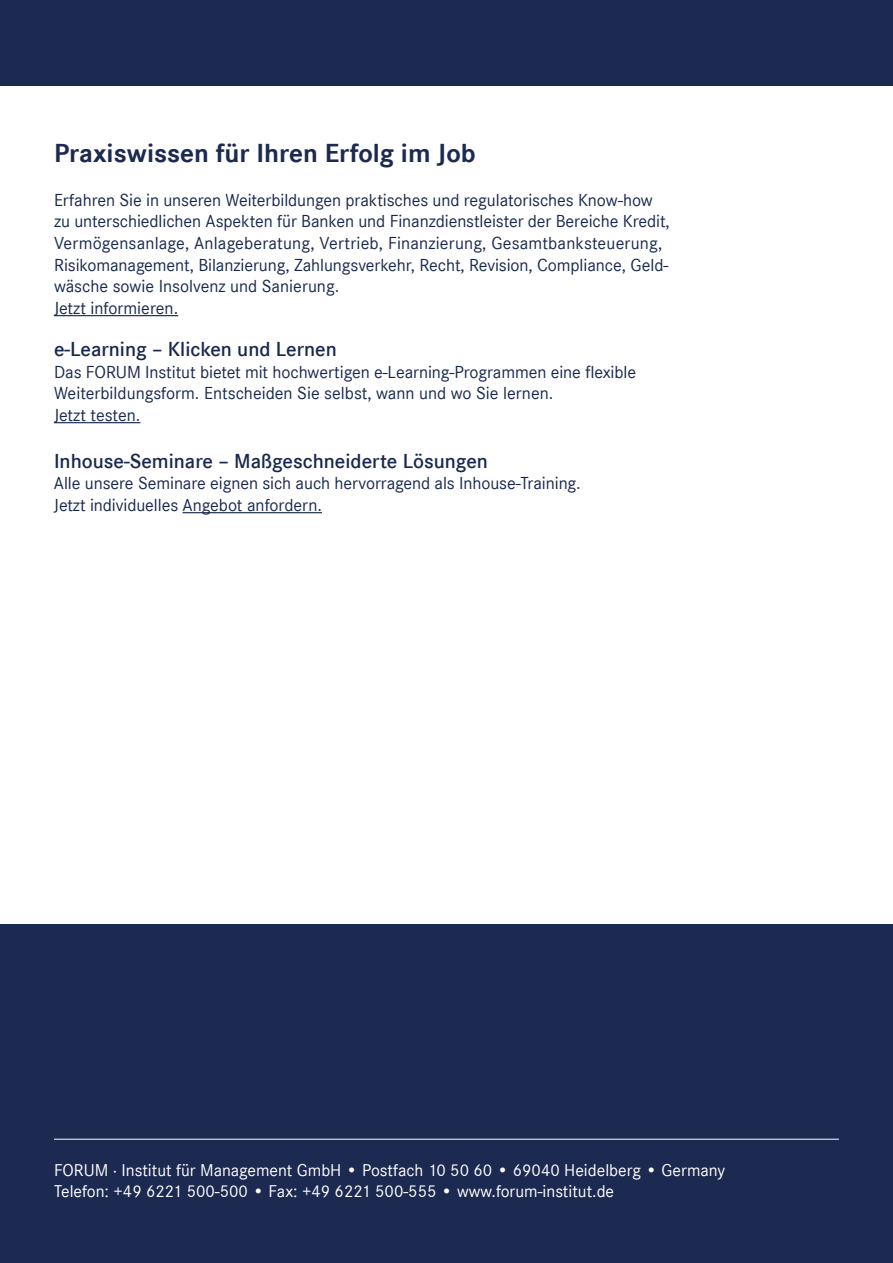
<style>
.page{position:relative;width:893px;height:1263px;background:#fff}
.page>*{position:absolute;margin:0;border:0;box-sizing:border-box;transform-origin:0 0}
.t1{font:700 27px "Corporate S";color:#1c2950}
.t2{font:600 21px "Corporate S";color:#19294e}
.t3{font:18px/21.6px "Corporate S";letter-spacing:-.005em;color:#19294e}
.t4{font:17.7px/21.1px "Corporate S";color:#fff}
</style>
<div class="page">
<div style="left:0;top:0;width:893px;height:85px;background:#1c2950"></div>
<div style="left:0;top:925px;width:893px;height:338px;background:#1c2950"></div>
<hr style="left:54px;top:1139px;width:785px;height:1px;background:#fff">
<hr style="left:54px;top:315px;width:124px;height:1px;background:#19294e">
<hr style="left:54px;top:422px;width:86px;height:1px;background:#19294e">
<hr style="left:183px;top:512px;width:139px;height:1px;background:#19294e">
<h1 class="t1" style="left:54px;top:138px;width:423px">Praxiswissen für Ihren Erfolg im Job</h1>
<p class="t3" style="left:54px;top:189px;width:617px">Erfahren Sie in unseren Weiterbildungen praktisches und regulatorisches Know-how zu unterschiedlichen Aspekten für Banken und Finanzdienstleister der Bereiche Kredit, Vermögensanlage, Anlageberatung, Vertrieb, Finanzierung, Gesamtbanksteuerung, Risikomanagement, Bilanzierung, Zahlungsverkehr, Recht, Revision, Compliance, Geld&shy;wäsche sowie Insolvenz und Sanierung.<br>Jetzt informieren.</p>
<p class="t2" style="left:54px;top:337px;width:284px">e-Learning – Klicken und Lernen</p>
<p class="t3" style="left:54px;top:361px;width:584px">Das FORUM Institut bietet mit hochwertigen e-Learning-Programmen eine flexible<br>Weiterbildungsform. Entscheiden Sie selbst, wann und wo Sie lernen.<br>Jetzt testen.</p>
<p class="t2" style="left:54px;top:449px;width:435px">Inhouse-Seminare – Maßgeschneiderte Lösungen</p>
<p class="t3" style="left:54px;top:473px;width:528px">Alle unsere Seminare eignen sich auch hervorragend als Inhouse-Training.<br>Jetzt individuelles Angebot anfordern.</p>
<p class="t4" style="left:54px;top:1160px;width:673px">FORUM · Institut für Management GmbH • Postfach 10 50 60 • 69040 Heidelberg • Germany<br>Telefon: +49 6221 500-500 • Fax: +49 6221 500-555 • www.forum-institut.de</p>
</div>
